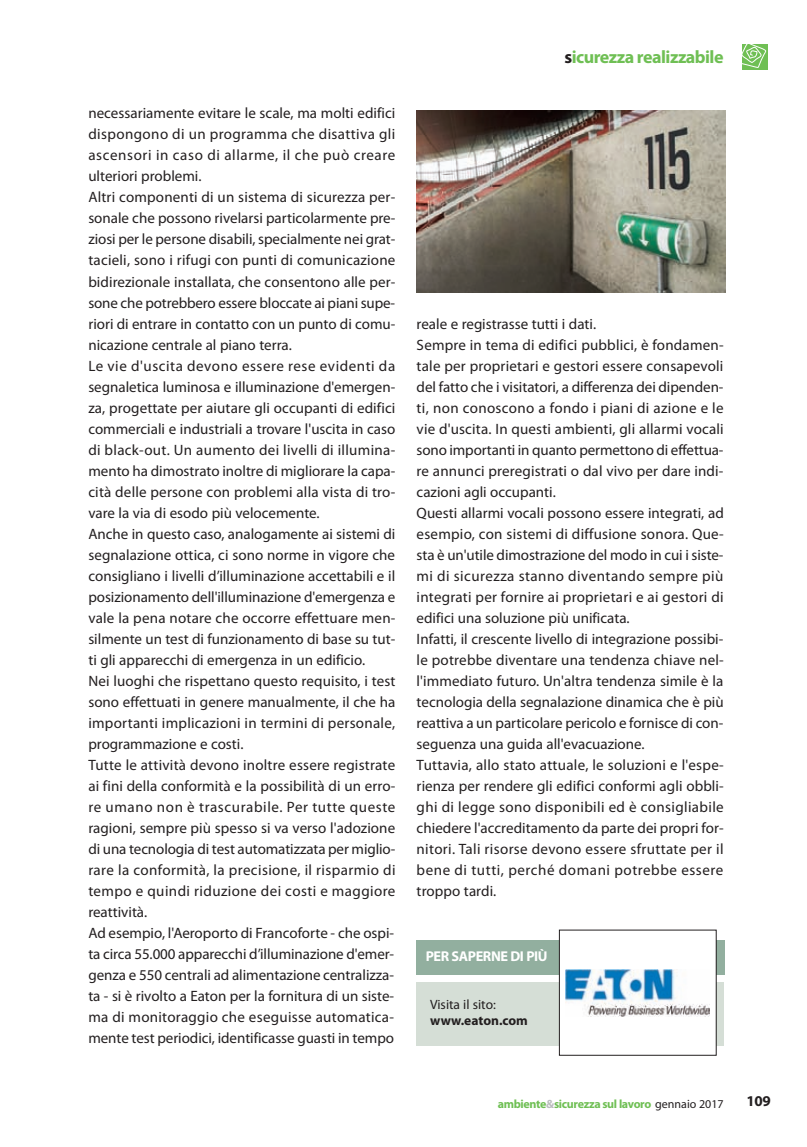
<style>
.page{position:relative;width:807px;height:1147px;background:#fff}
.page>*{position:absolute;margin:0;border:0;box-sizing:border-box;transform-origin:0 0}
.t1{font:700 18px "Myriad Pro";letter-spacing:-.03em;color:#6fbf54}
.t2{font:15px/21px "Myriad Pro";letter-spacing:.005em;color:#231f20}
.t3{font:700 15px "Myriad Pro";color:#231f20}
.t4{font:700 14.25px "Myriad";letter-spacing:-.03em;color:#fff}
.t5{font:13.5px "Myriad Pro";color:#231f20}
.t6{font:700 13.5px "Myriad Pro";color:#231f20}
.t7{font:700 12px "Myriad Pro";letter-spacing:-.03em;color:#6fbf54}
.s1{color:#231f20}
.s2{color:#bcbdc0}
.s3{font-family:"Myriad";font-weight:400;color:#231f20}
</style>
<div class="page">
<svg style="left:742px;top:44px;width:25px;height:25px"></svg>
<svg style="left:742px;top:44px;width:23px;height:24px"></svg>
<div style="left:416px;top:981px;width:308px;height:63px;background:#d5ded6"></div>
<div style="left:416px;top:939px;width:309px;height:35px;background:#92af9f"></div>
<div style="left:559px;top:929px;width:157px;height:126px;background:#fff"></div>
<img style="left:565px;top:969px;width:144px;height:47px">
<img style="left:416px;top:111px;width:309px;height:181px">
<p class="t2" style="left:88px;top:104px;width:308px">necessariamente evitare le scale, ma molti edifici dispongono di un programma che disattiva gli ascensori in caso di allarme, il che può creare ulteriori problemi.<br>Altri componenti di un sistema di sicurezza per&shy;sonale che possono rivelarsi particolarmente pre&shy;ziosi per le persone disabili, specialmente nei grat&shy;tacieli, sono i rifugi con punti di comunicazione bidirezionale installata, che consentono alle per&shy;sone che potrebbero essere bloccate ai piani supe&shy;riori di entrare in contatto con un punto di comu&shy;nicazione centrale al piano terra.<br>Le vie d'uscita devono essere rese evidenti da segnaletica luminosa e illuminazione d'emergen&shy;za, progettate per aiutare gli occupanti di edifici commerciali e industriali a trovare l'uscita in caso di black-out. Un aumento dei livelli di illumina&shy;mento ha dimostrato inoltre di migliorare la capa&shy;cità delle persone con problemi alla vista di tro&shy;vare la via di esodo più velocemente.<br>Anche in questo caso, analogamente ai sistemi di segnalazione ottica, ci sono norme in vigore che consigliano i livelli d’illuminazione accettabili e il posizionamento dell'illuminazione d'emergenza e vale la pena notare che occorre effettuare men&shy;silmente un test di funzionamento di base su tut&shy;ti gli apparecchi di emergenza in un edificio.<br>Nei luoghi che rispettano questo requisito, i test sono effettuati in genere manualmente, il che ha importanti implicazioni in termini di personale, programmazione e costi.<br>Tutte le attività devono inoltre essere registrate ai fini della conformità e la possibilità di un erro&shy;re umano non è trascurabile. Per tutte queste ragioni, sempre più spesso si va verso l'adozione di una tecnologia di test automatizzata per miglio&shy;rare la conformità, la precisione, il risparmio di tempo e quindi riduzione dei costi e maggiore reattività.<br>Ad esempio, l'Aeroporto di Francoforte - che ospi&shy;ta circa 55.000 apparecchi d’illuminazione d'emer&shy;genza e 550 centrali ad alimentazione centralizza&shy;ta - si è rivolto a Eaton per la fornitura di un siste&shy;ma di monitoraggio che eseguisse automatica&shy;mente test periodici, identificasse guasti in tempo</p>
<p class="t1" style="left:564px;top:51px;width:161px"><span class="s1">s</span>icurezza realizzabile</p>
<p class="t2" style="left:416px;top:314px;width:308px">reale e registrasse tutti i dati.<br>Sempre in tema di edifici pubblici, è fondamen&shy;tale per proprietari e gestori essere consapevoli del fatto che i visitatori, a differenza dei dipenden&shy;ti, non conoscono a fondo i piani di azione e le vie d'uscita. In questi ambienti, gli allarmi vocali sono importanti in quanto permettono di effettua&shy;re annunci preregistrati o dal vivo per dare indi&shy;cazioni agli occupanti.<br>Questi allarmi vocali possono essere integrati, ad esempio, con sistemi di diffusione sonora. Que&shy;sta è un'utile dimostrazione del modo in cui i siste&shy;mi di sicurezza stanno diventando sempre più integrati per fornire ai proprietari e ai gestori di edifici una soluzione più unificata.<br>Infatti, il crescente livello di integrazione possibi&shy;le potrebbe diventare una tendenza chiave nel&shy;l'immediato futuro. Un'altra tendenza simile è la tecnologia della segnalazione dinamica che è più reattiva a un particolare pericolo e fornisce di con&shy;seguenza una guida all'evacuazione.<br>Tuttavia, allo stato attuale, le soluzioni e l'espe&shy;rienza per rendere gli edifici conformi agli obbli&shy;ghi di legge sono disponibili ed è consigliabile chiedere l'accreditamento da parte dei propri for&shy;nitori. Tali risorse devono essere sfruttate per il bene di tutti, perché domani potrebbe essere troppo tardi.</p>
<p class="t4" style="left:425px;top:950px;width:123px">PER SAPERNE DI PIÙ</p>
<p class="t5" style="left:430px;top:999px;width:67px">Visita il sito:</p>
<p class="t6" style="left:430px;top:1015px;width:99px">www.eaton.com</p>
<p class="t7" style="left:497px;top:1098px;width:227px">ambiente<span class="s2">&amp;</span>sicurezza sul lavoro <span class="s3">gennaio 2017</span></p>
<p class="t3" style="left:746px;top:1094px;width:26px">109</p>
</div>
